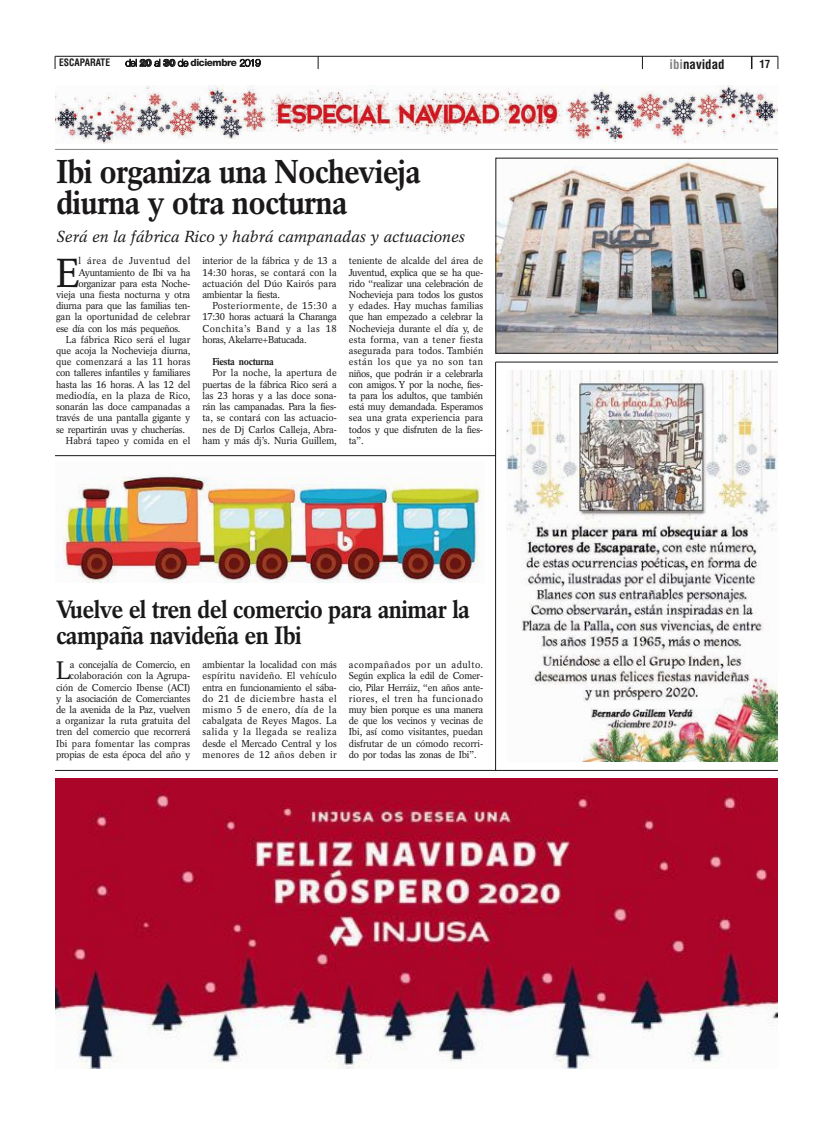
<style>
.page{position:relative;width:833px;height:1124px;background:#fff}
.page>*{position:absolute;margin:0;border:0;box-sizing:border-box;transform-origin:0 0}
.t1{font:40.5px "Rotation";color:#1a1818;scale:.95 1}
.t2{font:700 33px/31px "Rotation";letter-spacing:-.03em;color:#1a1818;scale:.95 1}
.t3{font:25.2px "Rotation";color:#1a1818;scale:.95 1}
.t4{font:700 25px/26px "Rotation";letter-spacing:-.03em;color:#1a1818;scale:.95 1}
.t5{font:italic 16px "Rotation";letter-spacing:-.005em;color:#1a1818}
.t6{font:700 condensed 12.9px "Helvetica";color:#1a1818}
.t7{font:700 condensed 11px "Helvetica";color:#1a1818}
.t8{font:10px/11.2px "Rotation";letter-spacing:-.01em;color:#1a1818;text-align:justify;scale:.95 1}
.t9{font:10px "Rotation";letter-spacing:-.03em;color:#1a1818;scale:.95 1}
.t10{font:10px "Rotation";letter-spacing:.01em;color:#1a1818;scale:.95 1}
.t11{font:800 10px "Helvetica Neue";letter-spacing:-.045em;color:#1a1818}
.t12{font:10px "Rotation";letter-spacing:.02em;color:#1a1818;scale:.95 1}
.t13{font:10px "Rotation";letter-spacing:.055em;color:#1a1818;scale:.95 1}
.t14{font:700 10px "Rotation";letter-spacing:-.03em;color:#1a1818;scale:.95 1}
.t15{font:700 condensed 10px "Helvetica";color:#1a1818;scale:.95 1}
.s1{font-weight:100}
.s2{color:#818386}
</style>
<div class="page">
<svg style="left:125px;top:59px;width:63px;height:8px"></svg>
<svg style="left:240px;top:59px;width:21px;height:8px"></svg>
<hr style="left:55px;top:56px;width:723px;height:1px;background:#1a1818">
<svg style="left:751px;top:56px;width:1px;height:13px"></svg>
<svg style="left:318px;top:56px;width:1px;height:13px"></svg>
<svg style="left:778px;top:56px;width:1px;height:13px"></svg>
<svg style="left:642px;top:56px;width:1px;height:13px"></svg>
<svg style="left:55px;top:56px;width:1px;height:13px"></svg>
<img style="left:55px;top:85px;width:723px;height:58px">
<hr style="left:55px;top:149px;width:723px;height:1px;background:#818386">
<img style="left:507px;top:370px;width:271px;height:392px">
<img style="left:498px;top:160px;width:278px;height:191px">
<img style="left:55px;top:475px;width:426px;height:107px">
<hr style="left:55px;top:455px;width:441px;height:1px;background:#1a1818">
<hr style="left:495px;top:362px;width:1px;height:408px;background:#1a1818">
<hr style="left:496px;top:362px;width:282px;height:1px;background:#1a1818">
<img style="left:56px;top:778px;width:721px;height:290px">
<hr style="left:55px;top:770px;width:723px;height:1px;background:#1a1818">
<p class="t15" style="left:59px;top:57px;width:55px">ESCAPARATE</p>
<p class="t11" style="left:125px;top:57px;width:137px"><span class="s1">del</span> 20 <span class="s1">al</span> 30 <span class="s1">de</span> diciembre <span class="s1">2019</span></p>
<p class="t6" style="left:669px;top:56px;width:57px"><span class="s2">ibi</span>navidad</p>
<p class="t7" style="left:759px;top:57px;width:12px">17</p>
<h2 class="t2" style="left:56px;top:156px;width:386px">Ibi organiza una Nochevieja diurna y otra nocturna</h2>
<h3 class="t5" style="left:56px;top:227px;width:411px">Será en la fábrica Rico y habrá campanadas y actuaciones</h3>
<h1 class="t1" style="left:56px;top:249px;width:26px">E</h1>
<p class="t13" style="left:78px;top:255px;width:119px">l área de Juventud del</p>
<p class="t8" style="left:202px;top:255px;width:143px">interior de la fábrica y de 13 a 14:30 horas, se contará con la actuación del Dúo Kairós para ambientar la fiesta.</p>
<p class="t8" style="left:202px;top:300px;width:143px;text-indent:10px">Posteriormente, de 15:30 a 17:30 horas actuará la Charanga Conchita’s Band y a las 18 horas, Akelarre+Batucada.</p>
<p class="t14" style="left:212px;top:356px;width:66px">Fiesta nocturna</p>
<p class="t8" style="left:202px;top:367px;width:143px;text-indent:10px">Por la noche, la apertura de puertas de la fábrica Rico será a las 23 horas y a las doce sona&shy;rán las campanadas. Para la fies&shy;ta, se contará con las actuacio&shy;nes de Dj Carlos Calleja, Abra&shy;ham y más dj’s. Nuria Guillem,</p>
<p class="t8" style="left:349px;top:255px;width:143px">teniente de alcalde del área de Juventud, explica que se ha que&shy;rido “realizar una celebración de Nochevieja para todos los gustos y edades. Hay muchas familias que han empezado a celebrar la Nochevieja durante el día y, de esta forma, van a tener fiesta asegurada para todos. También están los que ya no son tan niños, que podrán ir a celebrarla con amigos. Y por la noche, fies&shy;ta para los adultos, que también está muy demandada. Esperamos sea una grata experiencia para todos y que disfruten de la fies&shy;ta”.</p>
<p class="t8" style="left:78px;top:266px;width:119px">Ayuntamiento de Ibi va ha</p>
<p class="t8" style="left:78px;top:278px;width:119px">organizar para esta Noche-</p>
<p class="t8" style="left:56px;top:289px;width:143px">vieja una fiesta nocturna y otra</p>
<p class="t8" style="left:56px;top:300px;width:143px">diurna para que las familias ten-</p>
<p class="t8" style="left:56px;top:311px;width:143px">gan la oportunidad de celebrar</p>
<p class="t9" style="left:56px;top:322px;width:133px">ese día con los más pequeños.</p>
<p class="t8" style="left:66px;top:334px;width:133px">La fábrica Rico será el lugar</p>
<p class="t8" style="left:56px;top:345px;width:143px">que acoja la Nochevieja diurna,</p>
<p class="t12" style="left:56px;top:356px;width:143px">que comenzará a las 11 horas</p>
<p class="t9" style="left:56px;top:367px;width:143px">con talleres infantiles y familiares</p>
<p class="t8" style="left:56px;top:379px;width:143px">hasta las 16 horas. A las 12 del</p>
<p class="t10" style="left:56px;top:389px;width:143px">mediodía, en la plaza de Rico,</p>
<p class="t8" style="left:56px;top:401px;width:143px">sonarán las doce campanadas a</p>
<p class="t8" style="left:56px;top:412px;width:143px">través de una pantalla gigante y</p>
<p class="t9" style="left:56px;top:423px;width:137px">se repartirán uvas y chucherías.</p>
<p class="t10" style="left:66px;top:434px;width:132px">Habrá tapeo y comida en el</p>
<h3 class="t4" style="left:56px;top:596px;width:437px">Vuelve el tren del comercio para animar la campaña navideña en Ibi</h3>
<p class="t8" style="left:56px;top:659px;width:143px;text-align:right">a concejalía de Comercio, en colaboración con la Agrupa&shy;ción de Comercio Ibense (ACI) y la asociación de Comerciantes de la avenida de la Paz, vuelven a organizar la ruta gratuita del tren del comercio que recorrerá<br>Ibi para fomentar las compras propias de esta época del año y</p>
<p class="t8" style="left:202px;top:659px;width:143px">ambientar la localidad con más espíritu navideño. El vehículo entra en funcionamiento el sába&shy;do 21 de diciembre hasta el mismo 5 de enero, día de la cabalgata de Reyes Magos. La salida y la llegada se realiza desde el Mercado Central y los menores de 12 años deben ir</p>
<p class="t8" style="left:349px;top:659px;width:143px">acompañados por un adulto.<br>Según explica la edil de Comer&shy;cio, Pilar Herráiz, “en años ante&shy;riores, el tren ha funcionado muy bien porque es una manera de que los vecinos y vecinas de Ibi, así como visitantes, puedan disfrutar de un cómodo recorri&shy;do por todas las zonas de Ibi”.</p>
<h3 class="t3" style="left:56px;top:656px;width:17px">L</h3>
</div>
